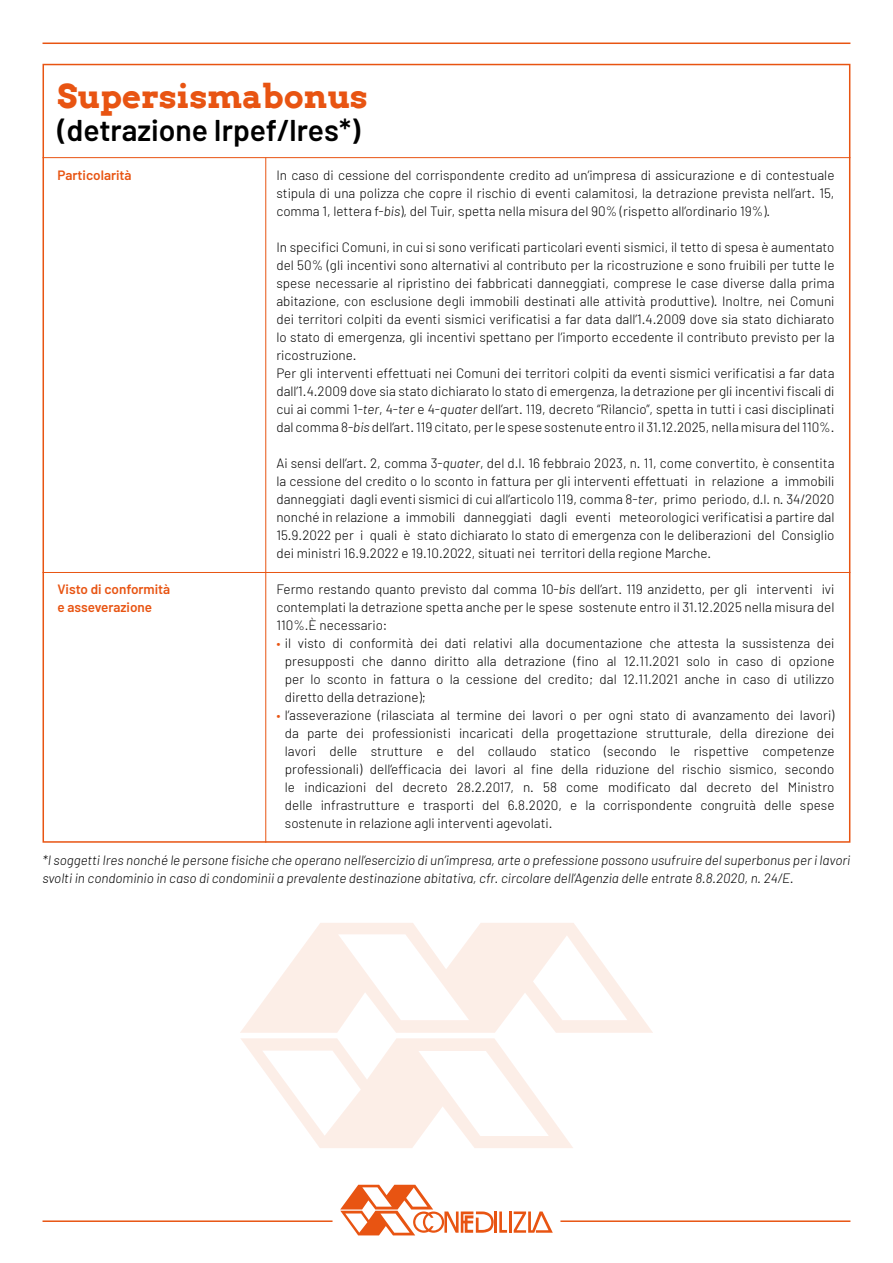
<style>
.page{position:relative;width:893px;height:1263px;background:#fff}
.page>*{position:absolute;margin:0;border:0;box-sizing:border-box;transform-origin:0 0}
.t1{font:700 33px "Arvo";color:#e85412}
.t2{font:600 30px "Barlow";color:#000}
.t3{font:300 13.5px/18px "Barlow";color:#000;text-align:justify}
.t4{font:italic 300 13.5px/18px "Barlow";color:#000}
.t5{font:600 13.5px/18px "Barlow";color:#e85412}
.s1{font-style:italic}
.s2{color:#e85412}
</style>
<div class="page">
<hr style="left:509px;top:1211px;width:2px;height:22px;background:#e85412">
<svg style="left:514px;top:1211px;width:39px;height:22px"></svg>
<svg style="left:340px;top:1185px;width:167px;height:50px"></svg>
<hr style="left:43px;top:1220px;width:290px;height:2px;background:#e85412">
<hr style="left:560px;top:1220px;width:290px;height:2px;background:#e85412">
<hr style="left:43px;top:43px;width:807px;height:1px;background:#e85412">
<hr style="left:43px;top:157px;width:807px;height:1px;background:#e85412">
<hr style="left:265px;top:158px;width:1px;height:685px;background:#e85412">
<hr style="left:43px;top:572px;width:807px;height:1px;background:#e85412">
<svg style="left:240px;top:923px;width:413px;height:110px"></svg>
<svg style="left:241px;top:1038px;width:332px;height:110px"></svg>
<h1 class="t1" style="left:57px;top:76px;width:312px">Supersismabonus</h1>
<h2 class="t2" style="left:57px;top:112px;width:304px">(detrazione Irpef/Ires*)</h2>
<p class="t3" style="left:276px;top:166px;width:560px">In caso di cessione del corrispondente credito ad un’impresa di assicurazione e di contestuale stipula di una polizza che copre il rischio di eventi calamitosi, la detrazione prevista nell’art. 15, comma 1, lettera f-<span class="s1">bis</span>), del Tuir, spetta nella misura del 90% (rispetto all’ordinario 19%).</p>
<p class="t3" style="left:276px;top:238px;width:560px;text-align:left">In specifici Comuni, in cui si sono verificati particolari eventi sismici, il tetto di spesa è aumentato del 50% (gli incentivi sono alternativi al contributo per la ricostruzione e sono fruibili per tutte le spese necessarie al ripristino dei fabbricati danneggiati, comprese le case diverse dalla prima abitazione, con esclusione degli immobili destinati alle attività produttive). Inoltre, nei Comuni dei territori colpiti da eventi sismici verificatisi a far data dall’1.4.2009 dove sia stato dichiarato lo stato di emergenza, gli incentivi spettano per l’importo eccedente il contributo previsto per la ricostruzione.<br>Per gli interventi effettuati nei Comuni dei territori colpiti da eventi sismici verificatisi a far data dall’1.4.2009 dove sia stato dichiarato lo stato di emergenza, la detrazione per gli incentivi fiscali di cui ai commi 1-<span class="s1">ter</span>, 4-<span class="s1">ter</span> e 4-<span class="s1">quater</span> dell’art. 119, decreto “Rilancio”, spetta in tutti i casi disciplinati dal comma 8-<span class="s1">bis</span> dell’art. 119 citato, per le spese sostenute entro il 31.12.2025, nella misura del 110%.</p>
<p class="t3" style="left:276px;top:454px;width:560px">Ai sensi dell’art. 2, comma 3-<span class="s1">quater</span>, del d.l. 16 febbraio 2023, n. 11, come convertito, è consentita la cessione del credito o lo sconto in fattura per gli interventi effettuati in relazione a immobili danneggiati dagli eventi sismici di cui all’articolo 119, comma 8-<span class="s1">ter</span>, primo periodo, d.l. n. 34/2020 nonché in relazione a immobili danneggiati dagli eventi meteorologici verificatisi a partire dal 15.9.2022 per i quali è stato dichiarato lo stato di emergenza con le deliberazioni del Consiglio dei ministri 16.9.2022 e 19.10.2022, situati nei territori della regione Marche.</p>
<p class="t3" style="left:276px;top:579px;width:560px">Fermo restando quanto previsto dal comma 10-<span class="s1">bis</span> dell’art. 119 anzidetto, per gli interventi ivi contemplati la detrazione spetta anche per le spese sostenute entro il 31.12.2025 nella misura del 110%.È necessario:</p>
<p class="t3" style="left:285px;top:633px;width:551px;text-indent:-9px"><span class="s2">•</span> il visto di conformità dei dati relativi alla documentazione che attesta la sussistenza dei presupposti che danno diritto alla detrazione (fino al 12.11.2021 solo in caso di opzione per lo sconto in fattura o la cessione del credito; dal 12.11.2021 anche in caso di utilizzo diretto della detrazione);</p>
<p class="t3" style="left:285px;top:705px;width:551px;text-indent:-9px"><span class="s2">•</span> l’asseverazione (rilasciata al termine dei lavori o per ogni stato di avanzamento dei lavori) da parte dei professionisti incaricati della progettazione strutturale, della direzione dei lavori delle strutture e del collaudo statico (secondo le rispettive competenze professionali) dell’efficacia dei lavori al fine della riduzione del rischio sismico, secondo le indicazioni del decreto 28.2.2017, n. 58 come modificato dal decreto del Ministro delle infrastrutture e trasporti del 6.8.2020, e la corrispondente congruità delle spese sostenute in relazione agli interventi agevolati.</p>
<p class="t5" style="left:57px;top:166px;width:76px">Particolarità</p>
<p class="t5" style="left:57px;top:580px;width:114px">Visto di conformità e asseverazione</p>
<p class="t4" style="left:43px;top:851px;width:809px">*I soggetti Ires nonché le persone fisiche che operano nell’esercizio di un’impresa, arte o prefessione possono usufruire del superbonus per i lavori svolti in condominio in caso di condominii a prevalente destinazione abitativa, cfr. circolare dell’Agenzia delle entrate 8.8.2020, n. 24/E.</p>
</div>
